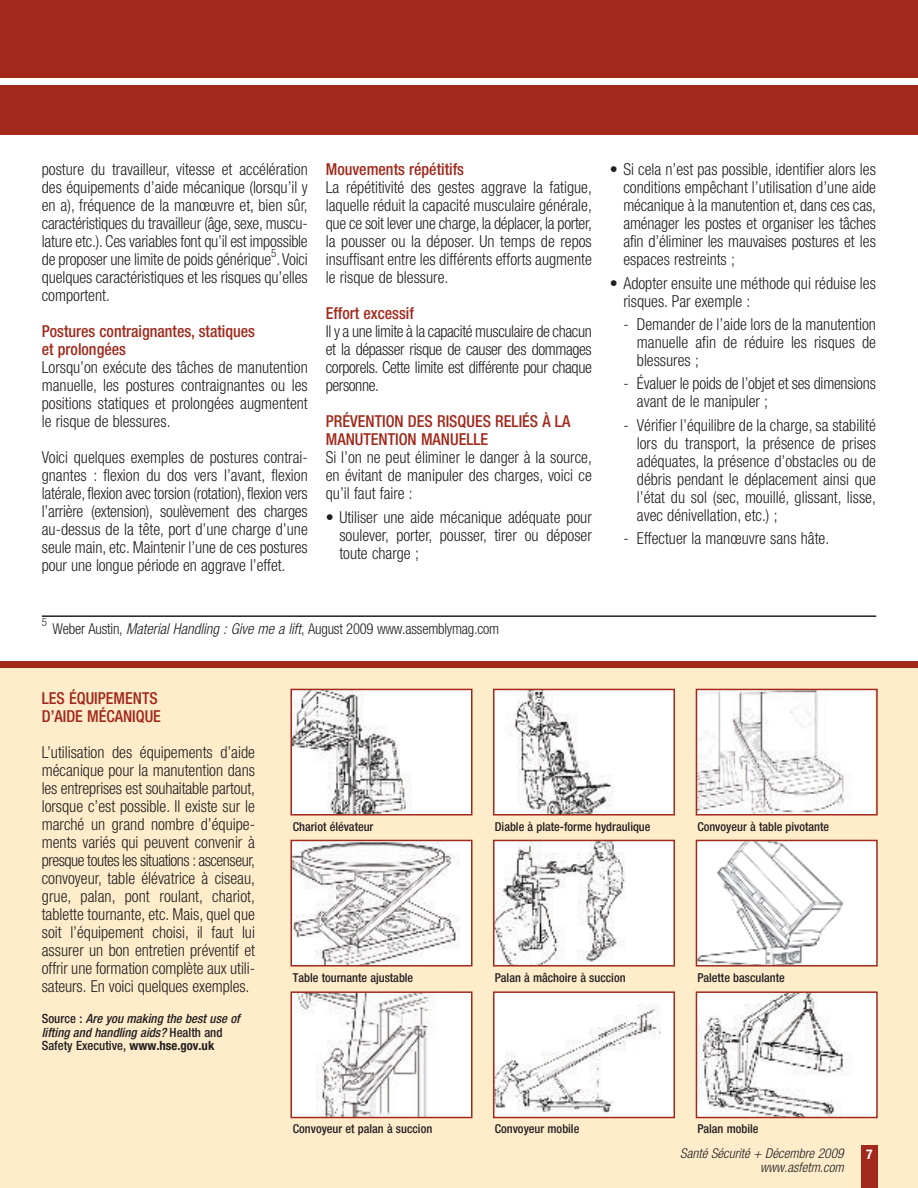
<style>
.page{position:relative;width:918px;height:1188px;background:#fff}
.page>*{position:absolute;margin:0;border:0;box-sizing:border-box;transform-origin:0 0}
.t1{font:300 condensed 16.5px/18px "Helvetica Neue";color:#231f20;text-align:justify}
.t2{font:500 condensed 16.5px/18px "Helvetica Neue";color:#a1281b}
.t3{font:300 condensed 15px "Helvetica Neue";letter-spacing:-.015em;color:#231f20}
.t4{font:italic 300 condensed 13.5px "Helvetica Neue";color:#231f20}
.t5{font:700 condensed 13.5px "Helvetica Neue";color:#fff}
.t6{font:italic 500 condensed 12.75px/13.5px "Helvetica Neue";color:#231f20}
.t7{font:500 condensed 12.3px "Helvetica Neue";color:#231f20}
.t8{font:300 condensed 11.25px "Helvetica Neue";color:#231f20}
.s1{font-style:italic}
.s2{font-style:normal}
.s3{font-weight:700;font-style:normal}
</style>
<div class="page">
<div style="left:0;top:662px;width:918px;height:526px;background:#feecca"></div>
<div style="left:861px;top:1145px;width:16px;height:43px;background:#a1281b"></div>
<div style="left:0;top:0;width:918px;height:135px;background:#a1281b"></div>
<div style="left:0;top:79px;width:918px;height:6px;background:#fff"></div>
<hr style="left:42px;top:615px;width:834px;height:2px;background:#231f20">
<div style="left:0;top:662px;width:918px;height:6px;background:#a1281b"></div>
<img style="left:293px;top:692px;width:176px;height:121px">
<div style="left:290px;top:689px;width:182px;height:127px;border:2px solid #a1281b"></div>
<img style="left:496px;top:692px;width:176px;height:121px">
<div style="left:493px;top:689px;width:182px;height:127px;border:2px solid #a1281b"></div>
<img style="left:699px;top:692px;width:175px;height:121px">
<div style="left:696px;top:689px;width:182px;height:127px;border:2px solid #a1281b"></div>
<img style="left:293px;top:843px;width:176px;height:121px">
<div style="left:290px;top:840px;width:182px;height:127px;border:2px solid #a1281b"></div>
<img style="left:496px;top:843px;width:176px;height:121px">
<div style="left:493px;top:840px;width:182px;height:127px;border:2px solid #a1281b"></div>
<img style="left:699px;top:843px;width:176px;height:121px">
<div style="left:696px;top:840px;width:182px;height:127px;border:2px solid #a1281b"></div>
<img style="left:293px;top:994px;width:176px;height:121px">
<div style="left:290px;top:991px;width:182px;height:127px;border:2px solid #a1281b"></div>
<img style="left:496px;top:994px;width:176px;height:121px">
<div style="left:493px;top:991px;width:182px;height:127px;border:2px solid #a1281b"></div>
<img style="left:699px;top:994px;width:176px;height:121px">
<div style="left:696px;top:991px;width:182px;height:127px;border:2px solid #a1281b"></div>
<p class="t1" style="left:42px;top:162px;width:268px">posture du travailleur, vitesse et accélération des équipements d’aide mécanique (lorsqu’il y en a), fréquence de la manœuvre et, bien sûr, caractéristiques du travailleur (âge, sexe, muscu&shy;lature etc.). Ces variables font qu’il est impossible de proposer une limite de poids générique . Voici</p>
<p class="t8" style="left:271px;top:249px;width:7px">5</p>
<p class="t1" style="left:42px;top:270px;width:268px">quelques caractéristiques et les risques qu’elles comportent.</p>
<p class="t2" style="left:42px;top:324px;width:215px">Postures contraignantes, statiques et prolongées</p>
<p class="t1" style="left:42px;top:360px;width:268px">Lorsqu’on exécute des tâches de manutention manuelle, les postures contraignantes ou les positions statiques et prolongées augmentent le risque de blessures.</p>
<p class="t1" style="left:42px;top:450px;width:268px">Voici quelques exemples de postures contrai&shy;gnantes : flexion du dos vers l’avant, flexion latérale, flexion avec torsion (rotation), flexion vers l’arrière (extension), soulèvement des charges au-dessus de la tête, port d’une charge d’une seule main, etc. Maintenir l’une de ces postures pour une longue période en aggrave l’effet.</p>
<p class="t2" style="left:326px;top:162px;width:140px">Mouvements répétitifs</p>
<p class="t1" style="left:326px;top:180px;width:268px">La répétitivité des gestes aggrave la fatigue, laquelle réduit la capacité musculaire générale, que ce soit lever une charge, la déplacer, la porter, la pousser ou la déposer. Un temps de repos insuffisant entre les différents efforts augmente le risque de blessure.</p>
<p class="t2" style="left:326px;top:306px;width:89px">Effort excessif</p>
<p class="t1" style="left:326px;top:324px;width:268px">Il y a une limite à la capacité musculaire de chacun et la dépasser risque de causer des dommages corporels. Cette limite est différente pour chaque personne.</p>
<p class="t2" style="left:326px;top:414px;width:246px">PRÉVENTION DES RISQUES RELIÉS À LA<br>MANUTENTION MANUELLE</p>
<p class="t1" style="left:326px;top:450px;width:268px">Si l’on ne peut éliminer le danger à la source, en évitant de manipuler des charges, voici ce qu’il faut faire :</p>
<p class="t1" style="left:339px;top:509px;width:254px;text-indent:-13px">• Utiliser une aide mécanique adéquate pour soulever, porter, pousser, tirer ou déposer toute charge ;</p>
<p class="t8" style="left:42px;top:618px;width:7px">5</p>
<p class="t3" style="left:53px;top:624px;width:448px">Weber Austin, <span class="s1">Material Handling : Give me a lift</span>, August 2009 www.assemblymag.com</p>
<p class="t1" style="left:623px;top:162px;width:254px;text-indent:-13px">• Si cela n’est pas possible, identifier alors les conditions empêchant l’utilisation d’une aide mécanique à la manutention et, dans ces cas, aménager les postes et organiser les tâches afin d’éliminer les mauvaises postures et les espaces restreints ;</p>
<p class="t1" style="left:623px;top:275px;width:254px;text-indent:-13px">• Adopter ensuite une méthode qui réduise les risques. Par exemple :</p>
<p class="t1" style="left:637px;top:317px;width:241px;text-indent:-13px">- Demander de l’aide lors de la manutention manuelle afin de réduire les risques de blessures ;</p>
<p class="t1" style="left:637px;top:376px;width:241px;text-indent:-14px">- Évaluer le poids de l’objet et ses dimensions avant de le manipuler ;</p>
<p class="t1" style="left:637px;top:417px;width:241px;text-indent:-13px">- Vérifier l’équilibre de la charge, sa stabilité lors du transport, la présence de prises adéquates, la présence d’obstacles ou de débris pendant le déplacement ainsi que l’état du sol (sec, mouillé, glissant, lisse, avec dénivellation, etc.) ;</p>
<p class="t1" style="left:623px;top:531px;width:207px">- Effectuer la manœuvre sans hâte.</p>
<p class="t2" style="left:42px;top:690px;width:121px">LES ÉQUIPEMENTS<br>D’AIDE MÉCANIQUE</p>
<p class="t1" style="left:42px;top:744px;width:215px">L’utilisation des équipements d’aide mécanique pour la manutention dans les entreprises est souhaitable partout, lorsque c’est possible. Il existe sur le marché un grand nombre d’équipe&shy;ments variés qui peuvent convenir à presque toutes les situations : ascenseur, convoyeur, table élévatrice à ciseau, grue, palan, pont roulant, chariot, tablette tournante, etc. Mais, quel que soit l’équipement choisi, il faut lui assurer un bon entretien préventif et offrir une formation complète aux utili&shy;sateurs. En voici quelques exemples.</p>
<p class="t6" style="left:42px;top:1013px;width:200px"><span class="s2">Source :</span> Are you making the best use of lifting and handling aids? <span class="s2">Health and<br>Safety Executive,</span> <span class="s3">www.hse.gov.uk</span></p>
<p class="t7" style="left:293px;top:823px;width:82px">Chariot élévateur</p>
<p class="t7" style="left:495px;top:823px;width:157px">Diable à plate-forme hydraulique</p>
<p class="t7" style="left:697px;top:823px;width:133px">Convoyeur à table pivotante</p>
<p class="t7" style="left:293px;top:974px;width:122px">Table tournante ajustable</p>
<p class="t7" style="left:495px;top:974px;width:132px">Palan à mâchoire à succion</p>
<p class="t7" style="left:697px;top:974px;width:89px">Palette basculante</p>
<p class="t7" style="left:293px;top:1124px;width:141px">Convoyeur et palan à succion</p>
<p class="t7" style="left:495px;top:1124px;width:86px">Convoyeur mobile</p>
<p class="t7" style="left:697px;top:1124px;width:63px">Palan mobile</p>
<p class="t4" style="left:680px;top:1149px;width:165px">Santé Sécurité + Décembre 2009</p>
<p class="t5" style="left:866px;top:1149px;width:8px">7</p>
<p class="t4" style="left:760px;top:1162px;width:85px">www.asfetm.com</p>
</div>
